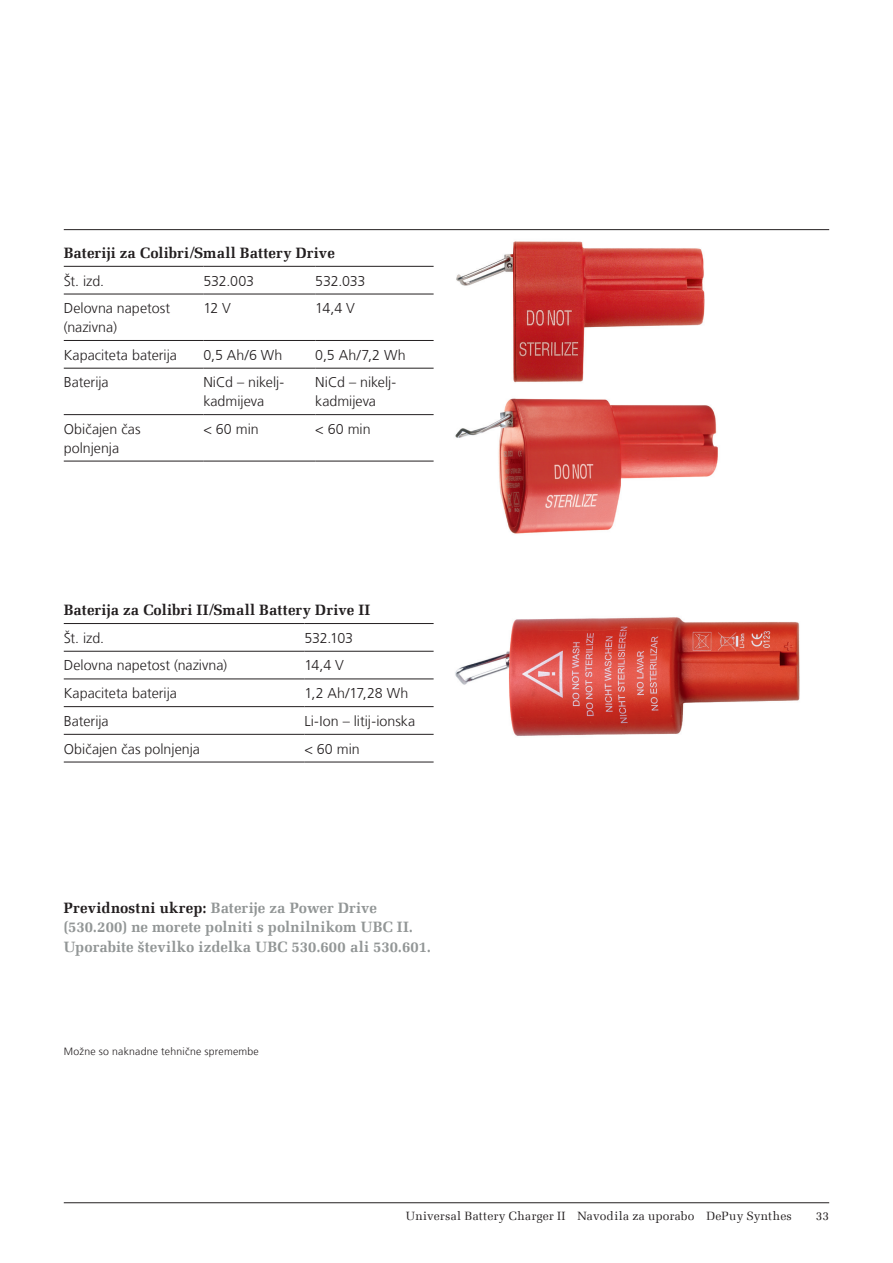
<style>
.page{position:relative;width:893px;height:1263px;background:#fff}
.page>*{position:absolute;margin:0;border:0;box-sizing:border-box;transform-origin:0 0}
.t1{font:700 15px/19.5px "Melior Com";letter-spacing:.005em;color:#929696}
.t2{font:700 15px "Melior Com";letter-spacing:.005em;color:#231f20}
.t3{font:300 14.25px/18.8px "Frutiger LT Com";color:#231f20}
.t4{font:12px "Melior Com";letter-spacing:.02em;color:#231f20}
.t5{font:300 10.5px "Frutiger LT Com";letter-spacing:.02em;color:#231f20}
.s1{color:#231f20}
</style>
<div class="page">
<img style="left:456px;top:241px;width:249px;height:142px">
<img style="left:455px;top:398px;width:263px;height:136px">
<img style="left:455px;top:617px;width:345px;height:119px">
<hr style="left:64px;top:229px;width:765px;height:1px;background:#231f20">
<hr style="left:64px;top:1202px;width:765px;height:1px;background:#231f20">
<hr style="left:64px;top:461px;width:139px;height:1px;background:#231f20">
<hr style="left:203px;top:461px;width:112px;height:1px;background:#231f20">
<hr style="left:315px;top:461px;width:119px;height:1px;background:#231f20">
<hr style="left:64px;top:266px;width:139px;height:1px;background:#231f20">
<hr style="left:203px;top:266px;width:112px;height:1px;background:#231f20">
<hr style="left:315px;top:266px;width:119px;height:1px;background:#231f20">
<hr style="left:64px;top:294px;width:139px;height:1px;background:#231f20">
<hr style="left:203px;top:294px;width:112px;height:1px;background:#231f20">
<hr style="left:315px;top:294px;width:119px;height:1px;background:#231f20">
<hr style="left:64px;top:340px;width:139px;height:1px;background:#231f20">
<hr style="left:203px;top:340px;width:112px;height:1px;background:#231f20">
<hr style="left:315px;top:340px;width:119px;height:1px;background:#231f20">
<hr style="left:64px;top:368px;width:139px;height:1px;background:#231f20">
<hr style="left:203px;top:368px;width:112px;height:1px;background:#231f20">
<hr style="left:315px;top:368px;width:119px;height:1px;background:#231f20">
<hr style="left:64px;top:414px;width:139px;height:1px;background:#231f20">
<hr style="left:203px;top:414px;width:112px;height:1px;background:#231f20">
<hr style="left:315px;top:414px;width:119px;height:1px;background:#231f20">
<hr style="left:64px;top:623px;width:240px;height:1px;background:#231f20">
<hr style="left:304px;top:623px;width:130px;height:1px;background:#231f20">
<hr style="left:64px;top:651px;width:240px;height:1px;background:#231f20">
<hr style="left:304px;top:651px;width:130px;height:1px;background:#231f20">
<hr style="left:64px;top:679px;width:240px;height:1px;background:#231f20">
<hr style="left:304px;top:679px;width:130px;height:1px;background:#231f20">
<hr style="left:64px;top:706px;width:240px;height:1px;background:#231f20">
<hr style="left:304px;top:706px;width:130px;height:1px;background:#231f20">
<hr style="left:64px;top:734px;width:240px;height:1px;background:#231f20">
<hr style="left:64px;top:762px;width:240px;height:1px;background:#231f20">
<hr style="left:304px;top:734px;width:130px;height:1px;background:#231f20">
<hr style="left:304px;top:762px;width:130px;height:1px;background:#231f20">
<p class="t2" style="left:64px;top:243px;width:273px">Bateriji za Colibri/Small Battery Drive</p>
<p class="t3" style="left:64px;top:271px;width:42px">Št. izd.</p>
<p class="t3" style="left:203px;top:271px;width:52px">532.003</p>
<p class="t3" style="left:315px;top:271px;width:52px">532.033</p>
<p class="t3" style="left:64px;top:299px;width:108px">Delovna napetost (nazivna)</p>
<p class="t3" style="left:203px;top:299px;width:29px">12 V</p>
<p class="t3" style="left:315px;top:299px;width:41px">14,4 V</p>
<p class="t3" style="left:64px;top:345px;width:115px">Kapaciteta baterija</p>
<p class="t3" style="left:203px;top:345px;width:81px">0,5 Ah/6 Wh</p>
<p class="t3" style="left:315px;top:345px;width:92px">0,5 Ah/7,2 Wh</p>
<p class="t3" style="left:64px;top:373px;width:46px">Baterija</p>
<p class="t3" style="left:203px;top:373px;width:83px">NiCd – nikelj&shy;kadmijeva</p>
<p class="t3" style="left:315px;top:373px;width:83px">NiCd – nikelj&shy;kadmijeva</p>
<p class="t3" style="left:64px;top:420px;width:78px">Običajen čas polnjenja</p>
<p class="t3" style="left:203px;top:420px;width:57px">&lt; 60 min</p>
<p class="t3" style="left:315px;top:420px;width:57px">&lt; 60 min</p>
<p class="t2" style="left:64px;top:600px;width:308px">Baterija za Colibri II/Small Battery Drive II</p>
<p class="t3" style="left:64px;top:628px;width:42px">Št. izd.</p>
<p class="t3" style="left:304px;top:628px;width:50px">532.103</p>
<p class="t3" style="left:64px;top:656px;width:165px">Delovna napetost (nazivna)</p>
<p class="t3" style="left:304px;top:656px;width:41px">14,4 V</p>
<p class="t3" style="left:64px;top:684px;width:115px">Kapaciteta baterija</p>
<p class="t3" style="left:304px;top:684px;width:105px">1,2 Ah/17,28 Wh</p>
<p class="t3" style="left:64px;top:712px;width:46px">Baterija</p>
<p class="t3" style="left:304px;top:712px;width:112px">Li-Ion – litij-ionska</p>
<p class="t3" style="left:64px;top:739px;width:138px">Običajen čas polnjenja</p>
<p class="t3" style="left:304px;top:739px;width:57px">&lt; 60 min</p>
<p class="t1" style="left:64px;top:898px;width:369px"><span class="s1">Previdnostni ukrep:</span> Baterije za Power Drive (530.200) ne morete polniti s polnilnikom UBC II.<br>Uporabite številko izdelka UBC 530.600 ali 530.601.</p>
<p class="t5" style="left:64px;top:1045px;width:197px">Možne so naknadne tehnične spremembe</p>
<p class="t4" style="left:406px;top:1209px;width:387px">Universal Battery Charger II Navodila za uporabo DePuy Synthes</p>
<p class="t4" style="left:816px;top:1209px;width:15px">33</p>
</div>
